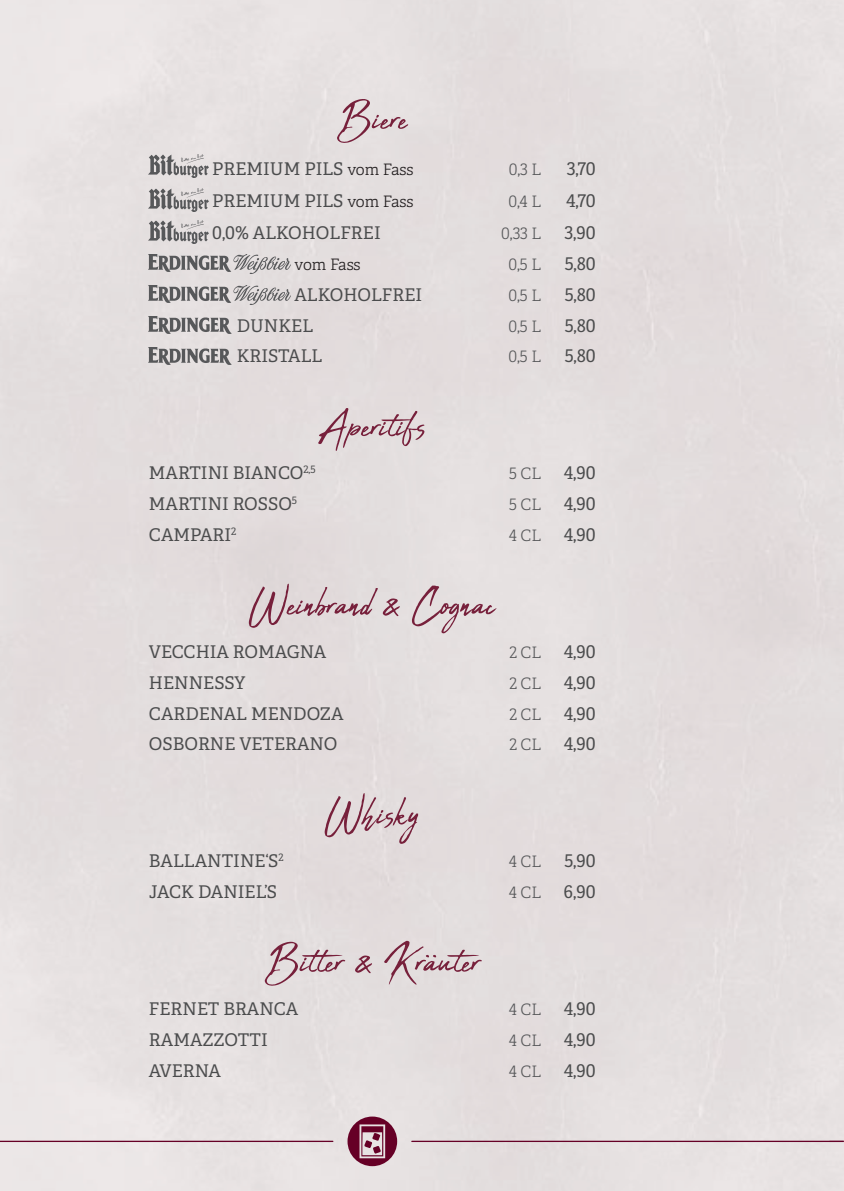
<style>
.page{position:relative;width:844px;height:1191px;background:#fff}
.page>*{position:absolute;margin:0;border:0;box-sizing:border-box;transform-origin:0 0}
.t1{font:50.75px "Abuget";letter-spacing:.01em;color:#77203b}
.t2{font:17.5px "Adelle PE";color:#4b4c4d}
.t3{font:15.75px "Adelle PE Lt";color:#57585a}
.t4{font:15.75px "Adelle PE Lt";letter-spacing:-.01em;color:#231f20}
.s1{font-family:"Adelle PE Lt";font-size:15.75px;color:#231f20}
</style>
<div class="page">
<div style="left:0;top:0;width:843px;height:1191px;background:#e3dede"></div>
<hr style="left:0;top:1140px;width:333px;height:2px;background:#660026">
<hr style="left:412px;top:1140px;width:431px;height:2px;background:#660026">
<svg style="left:347px;top:1116px;width:50px;height:50px"></svg>
<img style="left:149px;top:154px;width:59px;height:23px">
<img style="left:149px;top:188px;width:59px;height:23px">
<img style="left:149px;top:221px;width:59px;height:23px">
<img style="left:149px;top:255px;width:141px;height:19px">
<img style="left:149px;top:286px;width:141px;height:19px">
<img style="left:149px;top:317px;width:83px;height:17px">
<img style="left:149px;top:348px;width:83px;height:17px">
<h1 class="t1" style="left:337px;top:90px;width:72px">Biere</h1>
<p class="t2" style="left:212px;top:156px;width:203px">PREMIUM PILS <span class="s1">vom Fass</span></p>
<p class="t3" style="left:508px;top:158px;width:34px">0,3 L</p>
<p class="t2" style="left:566px;top:156px;width:30px">3,70</p>
<p class="t2" style="left:212px;top:188px;width:203px">PREMIUM PILS <span class="s1">vom Fass</span></p>
<p class="t3" style="left:508px;top:191px;width:34px">0,4 L</p>
<p class="t2" style="left:566px;top:188px;width:31px">4,70</p>
<p class="t2" style="left:212px;top:220px;width:170px">0,0% ALKOHOLFREI</p>
<p class="t3" style="left:501px;top:222px;width:41px">0,33 L</p>
<p class="t2" style="left:564px;top:220px;width:33px">3,90</p>
<p class="t4" style="left:294px;top:253px;width:68px">vom Fass</p>
<p class="t3" style="left:508px;top:253px;width:34px">0,5 L</p>
<p class="t2" style="left:564px;top:251px;width:32px">5,80</p>
<p class="t2" style="left:294px;top:282px;width:129px">ALKOHOLFREI</p>
<p class="t3" style="left:508px;top:284px;width:34px">0,5 L</p>
<p class="t2" style="left:564px;top:282px;width:32px">5,80</p>
<p class="t2" style="left:237px;top:312px;width:78px">DUNKEL</p>
<p class="t3" style="left:508px;top:315px;width:34px">0,5 L</p>
<p class="t2" style="left:564px;top:312px;width:32px">5,80</p>
<p class="t2" style="left:237px;top:343px;width:87px">KRISTALL</p>
<p class="t3" style="left:508px;top:346px;width:34px">0,5 L</p>
<p class="t2" style="left:564px;top:343px;width:32px">5,80</p>
<h1 class="t1" style="left:318px;top:397px;width:110px">Aperitifs</h1>
<p class="t2" style="left:149px;top:460px;width:168px">MARTINI BIANCO<sup>2,5</sup></p>
<p class="t3" style="left:509px;top:462px;width:33px">5 CL</p>
<p class="t2" style="left:563px;top:460px;width:34px">4,90</p>
<p class="t2" style="left:149px;top:491px;width:150px">MARTINI ROSSO<sup>5</sup></p>
<p class="t3" style="left:509px;top:493px;width:33px">5 CL</p>
<p class="t2" style="left:563px;top:491px;width:34px">4,90</p>
<p class="t2" style="left:149px;top:522px;width:89px">CAMPARI<sup>2</sup></p>
<p class="t3" style="left:508px;top:524px;width:34px">4 CL</p>
<p class="t2" style="left:563px;top:522px;width:34px">4,90</p>
<h1 class="t1" style="left:249px;top:575px;width:247px">Weinbrand &amp; Cognac</h1>
<p class="t2" style="left:149px;top:638px;width:179px">VECCHIA ROMAGNA</p>
<p class="t3" style="left:509px;top:641px;width:33px">2 CL</p>
<p class="t2" style="left:563px;top:638px;width:34px">4,90</p>
<p class="t2" style="left:149px;top:669px;width:98px">HENNESSY</p>
<p class="t3" style="left:509px;top:672px;width:33px">2 CL</p>
<p class="t2" style="left:563px;top:669px;width:34px">4,90</p>
<p class="t2" style="left:149px;top:700px;width:196px">CARDENAL MENDOZA</p>
<p class="t3" style="left:509px;top:703px;width:33px">2 CL</p>
<p class="t2" style="left:563px;top:700px;width:34px">4,90</p>
<p class="t2" style="left:149px;top:731px;width:190px">OSBORNE VETERANO</p>
<p class="t3" style="left:509px;top:733px;width:33px">2 CL</p>
<p class="t2" style="left:563px;top:731px;width:34px">4,90</p>
<h1 class="t1" style="left:325px;top:785px;width:95px">Whisky</h1>
<p class="t2" style="left:149px;top:848px;width:136px">BALLANTINE‘S<sup>2</sup></p>
<p class="t3" style="left:508px;top:850px;width:34px">4 CL</p>
<p class="t2" style="left:564px;top:848px;width:33px">5,90</p>
<p class="t2" style="left:149px;top:879px;width:130px">JACK DANIEL’S</p>
<p class="t3" style="left:508px;top:881px;width:34px">4 CL</p>
<p class="t2" style="left:563px;top:879px;width:34px">6,90</p>
<h1 class="t1" style="left:264px;top:932px;width:217px">Bitter &amp; Kräuter</h1>
<p class="t2" style="left:149px;top:995px;width:151px">FERNET BRANCA</p>
<p class="t3" style="left:508px;top:998px;width:34px">4 CL</p>
<p class="t2" style="left:563px;top:995px;width:34px">4,90</p>
<p class="t2" style="left:149px;top:1026px;width:120px">RAMAZZOTTI</p>
<p class="t3" style="left:508px;top:1029px;width:34px">4 CL</p>
<p class="t2" style="left:563px;top:1026px;width:34px">4,90</p>
<p class="t2" style="left:149px;top:1057px;width:74px">AVERNA</p>
<p class="t3" style="left:508px;top:1059px;width:34px">4 CL</p>
<p class="t2" style="left:563px;top:1057px;width:34px">4,90</p>
</div>
